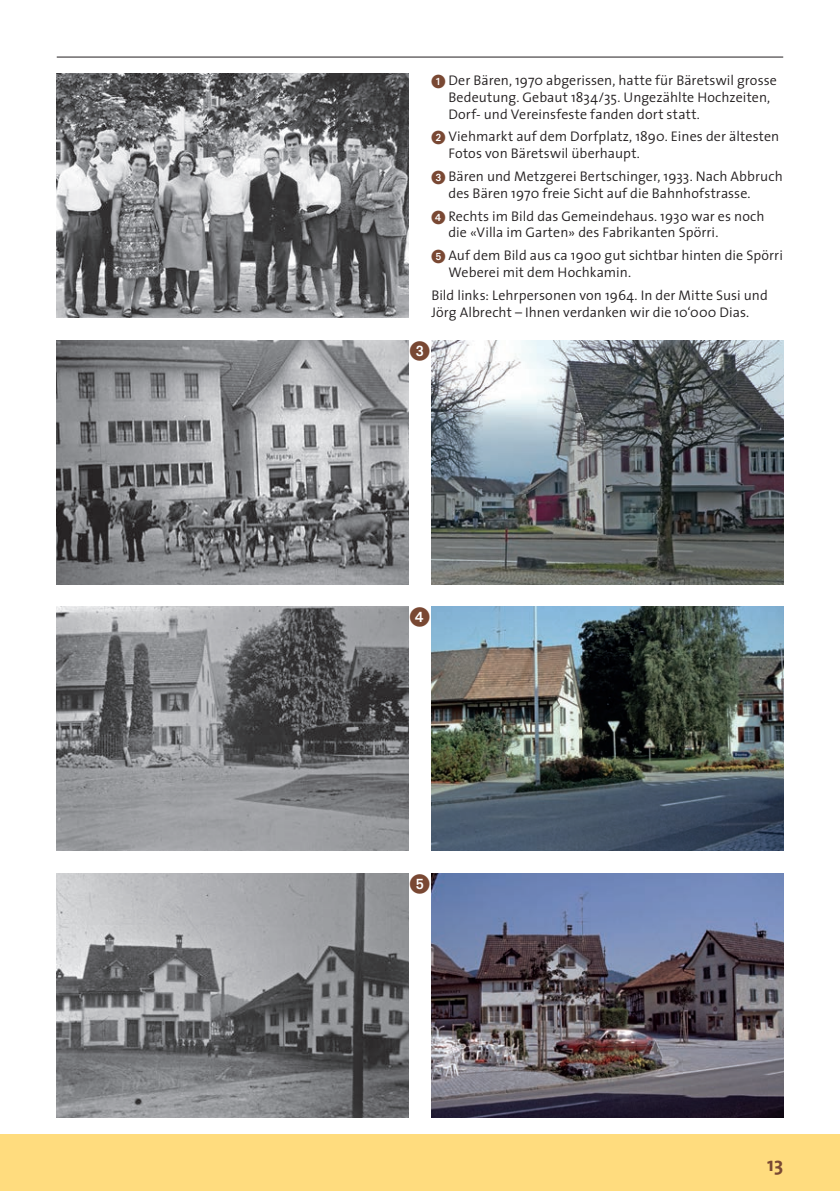
<style>
.page{position:relative;width:840px;height:1191px;background:#fff}
.page>*{position:absolute;margin:0;border:0;box-sizing:border-box;transform-origin:0 0}
.t1{font:20px "European Pi One";color:#794833}
.t2{font:700 20px "The Sans";color:#794833}
.t3{font:300 14px/16.8px "The Sans";letter-spacing:.005em;color:#231f20}
.s1{font-family:"European Pi One";font-weight:400;color:#794833}
</style>
<div class="page">
<div style="left:0;top:1134px;width:839px;height:57px;background:#ffdc7e"></div>
<hr style="left:57px;top:57px;width:725px;height:1px;background:#231f20">
<img style="left:57px;top:74px;width:351px;height:243px">
<img style="left:57px;top:340px;width:351px;height:244px">
<img style="left:57px;top:607px;width:351px;height:243px">
<img style="left:57px;top:873px;width:351px;height:244px">
<img style="left:431px;top:340px;width:351px;height:244px">
<img style="left:431px;top:607px;width:351px;height:243px">
<img style="left:431px;top:873px;width:351px;height:244px">
<p class="t3" style="left:448px;top:71px;width:330px;text-indent:-17px"><span class="s1">1</span> Der Bären, 1970 abgerissen, hatte für Bäretswil grosse<br>Bedeutung. Gebaut 1834/35. Ungezählte Hochzeiten,<br>Dorf- und Vereinsfeste fanden dort statt.</p>
<p class="t3" style="left:448px;top:128px;width:332px;text-indent:-17px"><span class="s1">2</span> Viehmarkt auf dem Dorfplatz, 1890. Eines der ältesten<br>Fotos von Bäretswil überhaupt.</p>
<p class="t3" style="left:448px;top:167px;width:335px;text-indent:-17px"><span class="s1">3</span> Bären und Metzgerei Bertschinger, 1933. Nach Abbruch des Bären 1970 freie Sicht auf die Bahnhofstrasse.</p>
<p class="t3" style="left:448px;top:207px;width:317px;text-indent:-17px"><span class="s1">4</span> Rechts im Bild das Gemeindehaus. 1930 war es noch die «Villa im Garten» des Fabrikanten Spörri.</p>
<p class="t3" style="left:448px;top:247px;width:336px;text-indent:-17px"><span class="s1">5</span> Auf dem Bild aus ca 1900 gut sichtbar hinten die Spörri<br>Weberei mit dem Hochkamin.</p>
<p class="t3" style="left:431px;top:286px;width:338px">Bild links: Lehrpersonen von 1964. In der Mitte Susi und<br>Jörg Albrecht – Ihnen verdanken wir die 10‘000 Dias.</p>
<h1 class="t1" style="left:410px;top:339px;width:21px">3</h1>
<h1 class="t1" style="left:410px;top:606px;width:21px">4</h1>
<h1 class="t1" style="left:410px;top:872px;width:21px">5</h1>
<h1 class="t2" style="left:766px;top:1147px;width:17px">13</h1>
</div>
